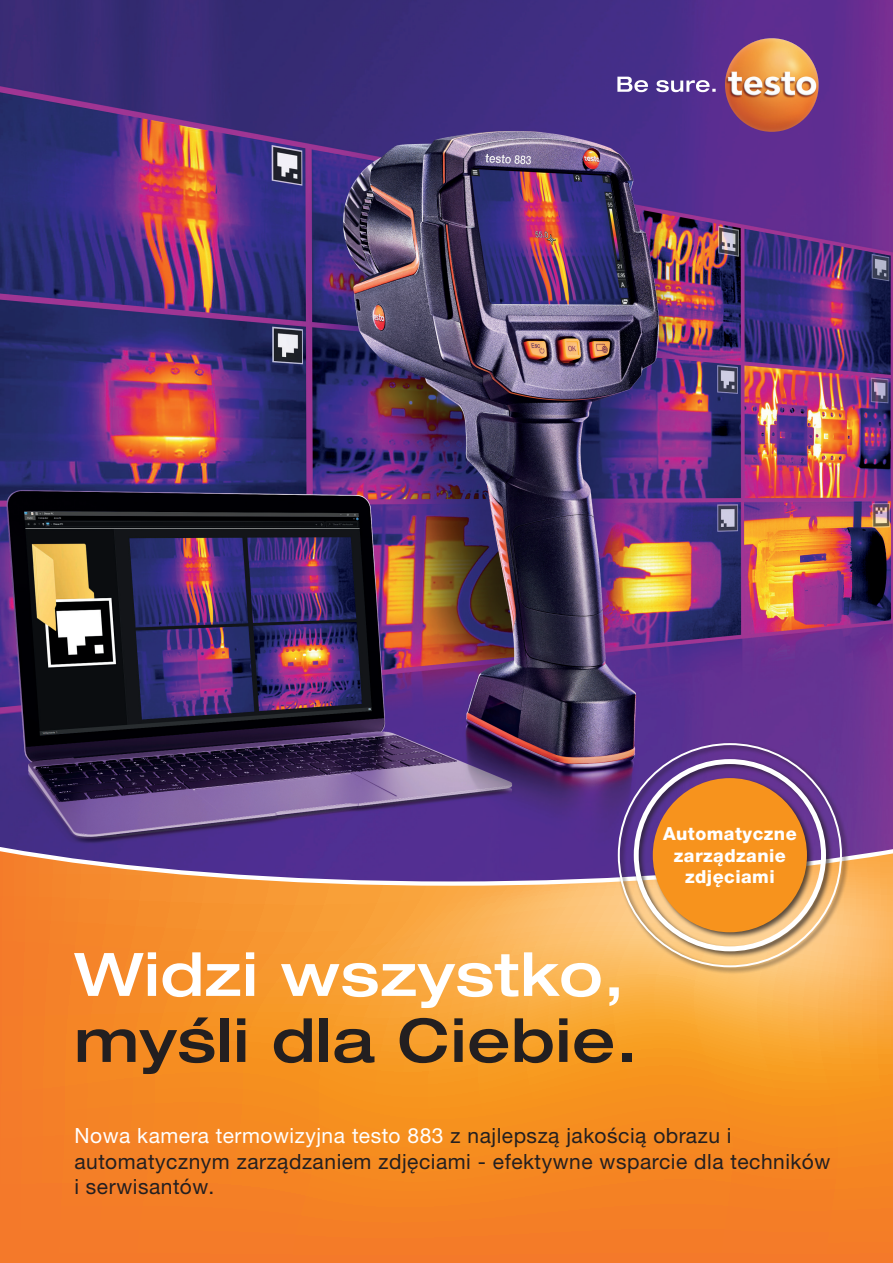
<style>
.page{position:relative;width:893px;height:1263px;background:#fff}
.page>*{position:absolute;margin:0;border:0;box-sizing:border-box;transform-origin:0 0}
.t1{font:500 expanded 60px/66px "Helvetica Neue LT Com";letter-spacing:.015em;color:#fff}
.t2{font:21px/25.5px "Helvetica Neue LTW1 G";letter-spacing:.025em;color:#231f20}
.t3{font:800 18px/21.6px "Helvetica Neue LTW1 G";letter-spacing:.025em;color:#fff;text-align:center}
.s1{color:#231f20}
.s2{font-family:"Helvetica Neue LTW1 G";color:#231f20}
.s3{color:#fff}
</style>
<div class="page">
<img style="left:0;top:0;width:893px;height:847px">
<svg style="left:0;top:851px;width:893px;height:412px;background:#ef8d32"></svg>
<svg style="left:617px;top:77px;width:99px;height:15px"></svg>
<img style="left:725px;top:38px;width:94px;height:94px;border-radius:47px">
<div style="left:616px;top:741px;width:233px;height:234px;background:#231f20;opacity:.75"></div>
<svg style="left:618px;top:743px;width:224px;height:224px;background:#c58966"></svg>
<h1 class="t1" style="left:74px;top:940px;width:564px">Widzi wszystko, <span class="s1">myśli dla Ciebie</span><span class="s2">.</span></h1>
<p class="t3" style="left:663px;top:823px;width:135px">Automatyczne zarządzanie zdjęciami</p>
<p class="t2" style="left:74px;top:1123px;width:757px"><span class="s3">Nowa kamera termowizyjna testo 883</span> z najlepszą jakością obrazu i automatycznym zarządzaniem zdjęciami - efektywne wsparcie dla techników i serwisantów.</p>
</div>
